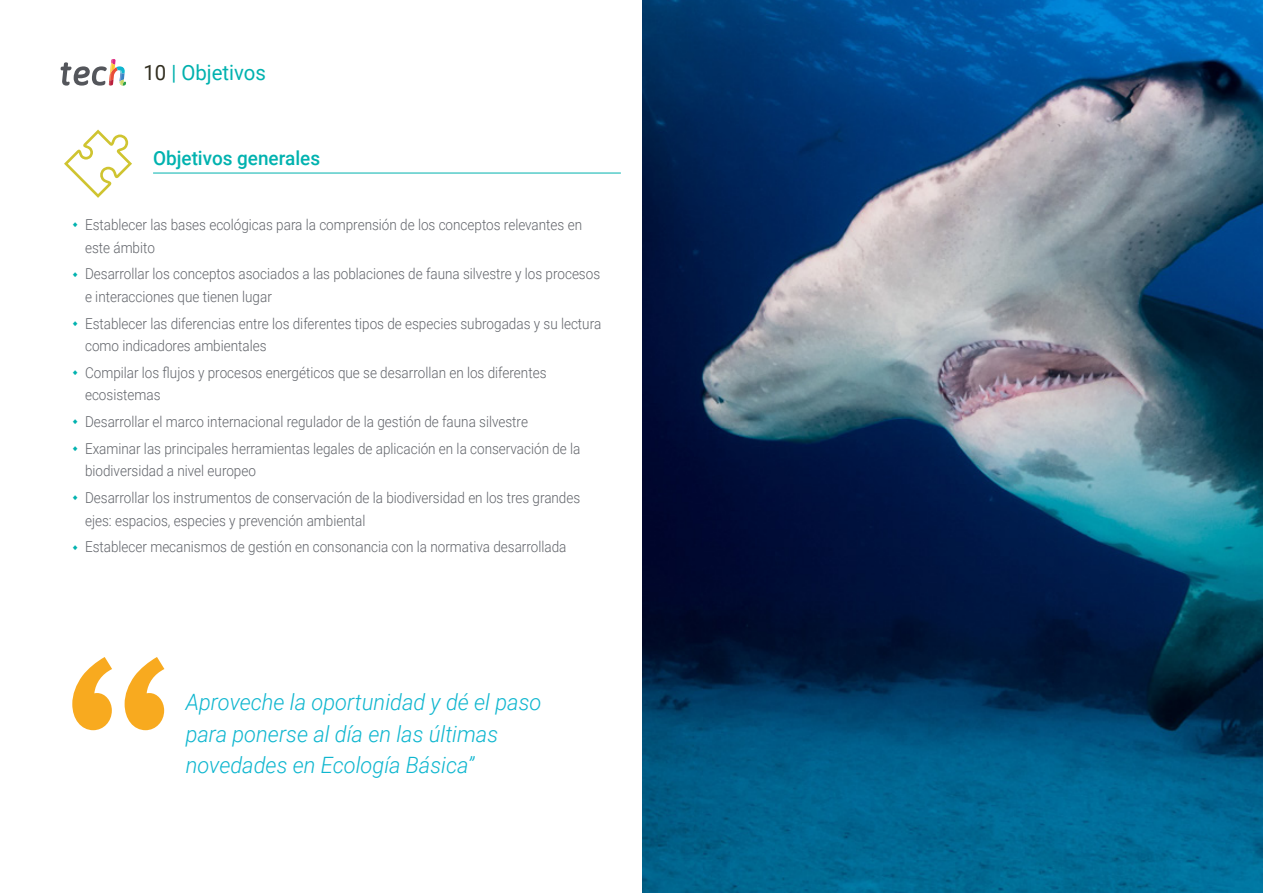
<style>
.page{position:relative;width:1263px;height:893px;background:#fff}
.page>*{position:absolute;margin:0;border:0;box-sizing:border-box;transform-origin:0 0}
.t1{font:italic 300 22.5px/31.5px "Roboto";color:#0fb6cf}
.t2{font:21px "Roboto";color:#00b2af}
.t3{font:500 19.5px "Roboto";color:#00b2af}
.t4{font:300 15px/22.5px "Roboto";color:#61646a;scale:.9 1}
.s1{color:#312e20}
.s2{color:#00b0ad}
</style>
<div class="page">
<hr style="left:153px;top:173px;width:468px;height:1px;background:#00b2af">
<svg style="left:64px;top:130px;width:68px;height:68px"></svg>
<img style="left:642px;top:0;width:621px;height:893px">
<svg style="left:61px;top:59px;width:65px;height:27px"></svg>
<svg style="left:72px;top:657px;width:92px;height:73px"></svg>
<h2 class="t2" style="left:144px;top:57px;width:124px"><span class="s1">10</span> <span class="s2">| O</span>bjetivos</h2>
<h3 class="t3" style="left:153px;top:144px;width:169px">Objetivos generales</h3>
<p class="t4" style="left:85px;top:213px;width:554px">Establecer las bases ecológicas para la comprensión de los conceptos relevantes en este ámbito</p>
<p class="t4" style="left:85px;top:262px;width:574px">Desarrollar los conceptos asociados a las poblaciones de fauna silvestre y los procesos e interacciones que tienen lugar</p>
<p class="t4" style="left:85px;top:311px;width:575px">Establecer las diferencias entre los diferentes tipos de especies subrogadas y su lectura como indicadores ambientales</p>
<p class="t4" style="left:85px;top:361px;width:514px">Compilar los flujos y procesos energéticos que se desarrollan en los diferentes ecosistemas</p>
<p class="t4" style="left:85px;top:408px;width:552px;line-height:26.7px">Desarrollar el marco internacional regulador de la gestión de fauna silvestre<br>Examinar las principales herramientas legales de aplicación en la conservación de la</p>
<p class="t4" style="left:85px;top:457px;width:552px;line-height:26.7px">biodiversidad a nivel europeo<br>Desarrollar los instrumentos de conservación de la biodiversidad en los tres grandes</p>
<p class="t4" style="left:85px;top:506px;width:536px;line-height:26.7px">ejes: espacios, especies y prevención ambiental<br>Establecer mecanismos de gestión en consonancia con la normativa desarrollada</p>
<h1 class="t1" style="left:186px;top:685px;width:357px">Aproveche la oportunidad y dé el paso para ponerse al día en las últimas novedades en Ecología Básica”</h1>
</div>
